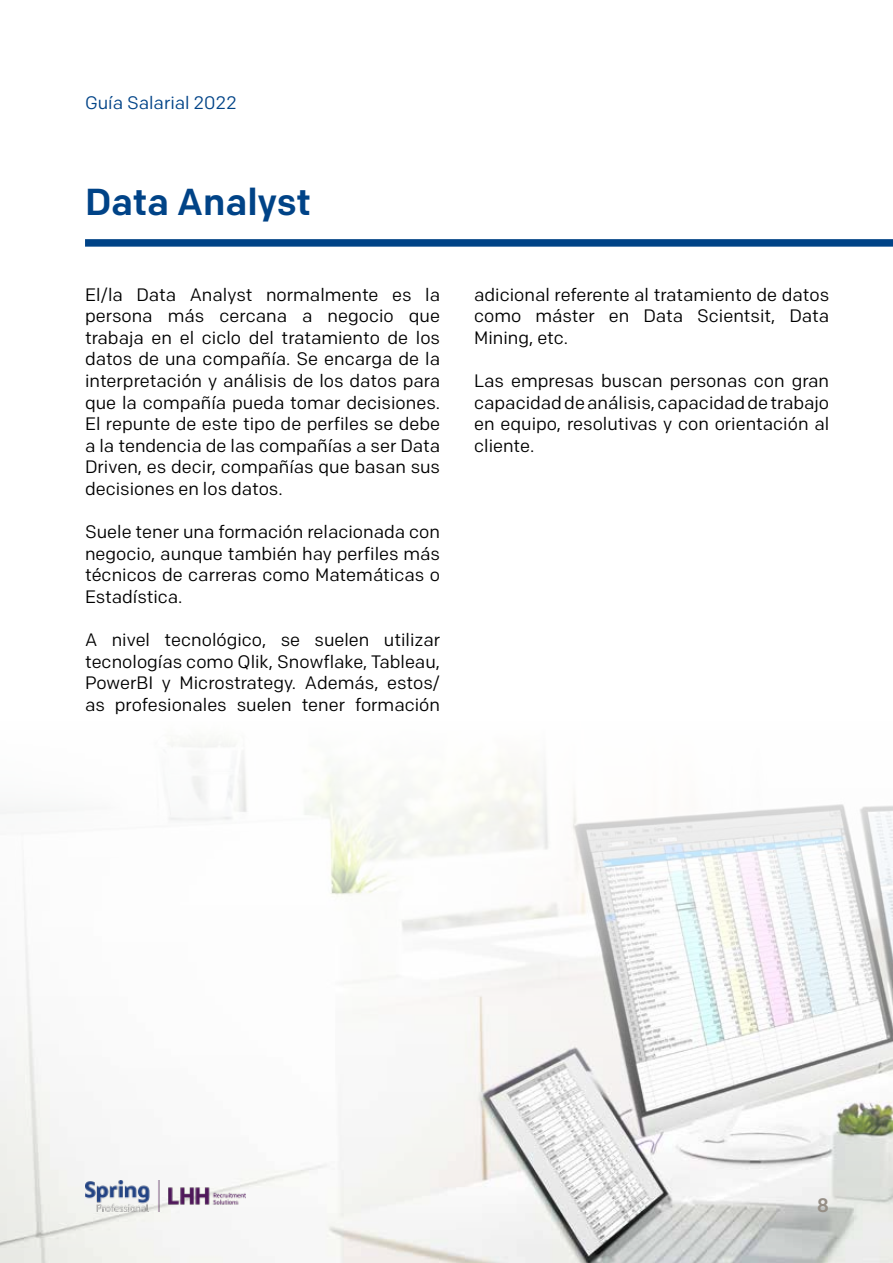
<style>
.page{position:relative;width:893px;height:1263px;background:#fff}
.page>*{position:absolute;margin:0;border:0;box-sizing:border-box;transform-origin:0 0}
.t1{font:500 37.5px "Colfax";color:#004387}
.t2{font:500 19.5px "Colfax";color:#968f86}
.t3{font:18px/21.6px "Colfax";color:#000;text-align:justify}
.t4{font:18px "Colfax";color:#004387}
</style>
<div class="page">
<div style="left:85px;top:239px;width:808px;height:8px;background:#004387"></div>
<img style="left:0;top:742px;width:893px;height:521px">
<img style="left:85px;top:1180px;width:161px;height:32px">
<p class="t4" style="left:85px;top:92px;width:153px">Guía Salarial 2022</p>
<h1 class="t1" style="left:85px;top:179px;width:227px">Data Analyst</h1>
<p class="t3" style="left:85px;top:283px;width:357px">El/la Data Analyst normalmente es la persona más cercana a negocio que trabaja en el ciclo del tratamiento de los datos de una compañía. Se encarga de la interpretación y análisis de los datos para que la compañía pueda tomar decisiones.<br>El repunte de este tipo de perfiles se debe a la tendencia de las compañías a ser Data Driven, es decir, compañías que basan sus decisiones en los datos.</p>
<p class="t3" style="left:85px;top:521px;width:357px">Suele tener una formación relacionada con negocio, aunque también hay perfiles más técnicos de carreras como Matemáticas o Estadística.</p>
<p class="t3" style="left:85px;top:629px;width:357px">A nivel tecnológico, se suelen utilizar tecnologías como Qlik, Snowflake, Tableau, PowerBI y Microstrategy. Además, estos/ as profesionales suelen tener formación</p>
<p class="t3" style="left:474px;top:283px;width:357px">adicional referente al tratamiento de datos como máster en Data Scientsit, Data Mining, etc.</p>
<p class="t3" style="left:474px;top:370px;width:357px">Las empresas buscan personas con gran capacidad de análisis, capacidad de trabajo en equipo, resolutivas y con orientación al cliente.</p>
<p class="t2" style="left:817px;top:1193px;width:14px">8</p>
</div>
